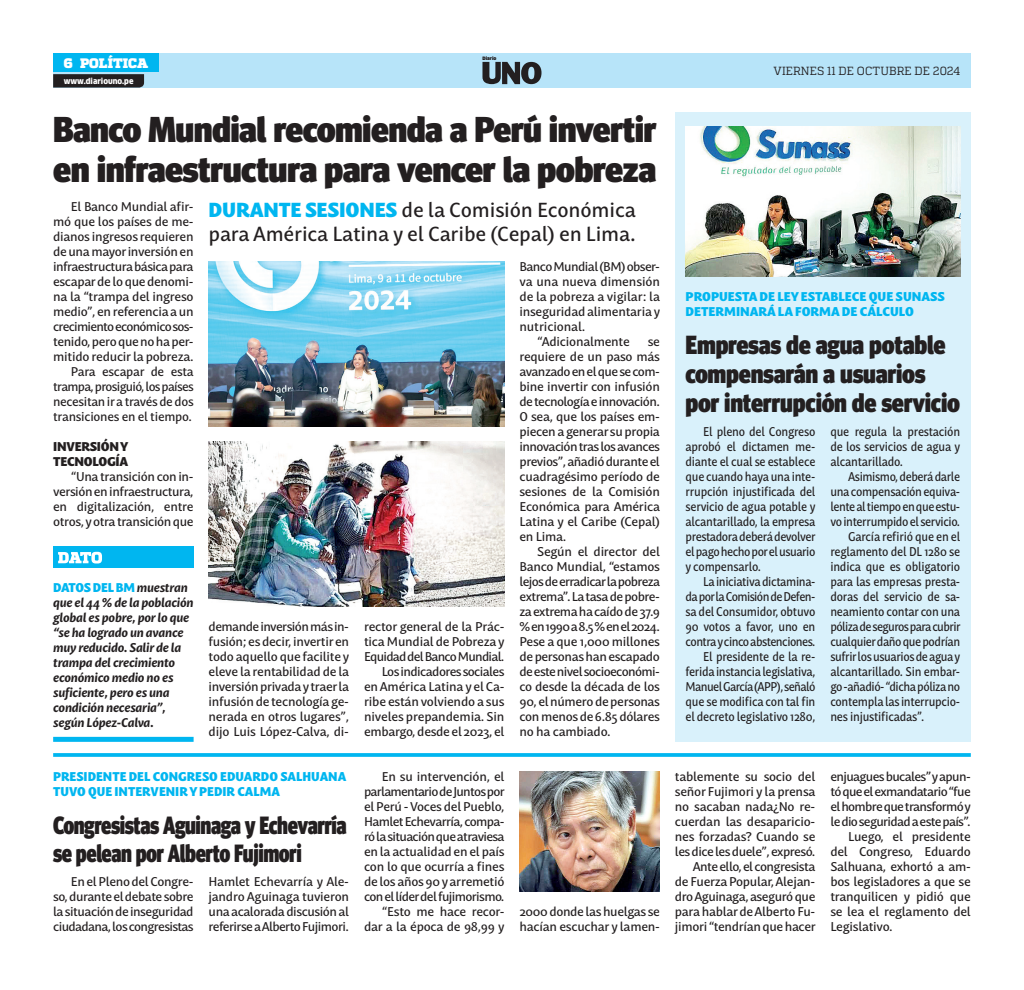
<style>
.page{position:relative;width:1024px;height:990px;background:#fff}
.page>*{position:absolute;margin:0;border:0;box-sizing:border-box;transform-origin:0 0}
.t1{font:900 36px/40px "Meta Head OT";letter-spacing:-.015em;color:#231f20}
.t2{font:900 26.25px/28.8px "Meta Head OT";letter-spacing:-.01em;color:#231f20;scale:.92 1}
.t3{font:900 25px/27.5px "Meta Head OT";letter-spacing:-.02em;color:#231f20;scale:.82 1}
.t4{font:500 20px/24px "Mastro Sans";letter-spacing:-.01em;color:#231f20}
.t5{font:900 13.75px "Quadon";letter-spacing:.01em;color:#fff}
.t6{font:500 12.5px/15px "Mastro Sans";letter-spacing:-.025em;color:#231f20;text-align:justify}
.t7{font:500 12.5px/15px "Mastro Sans";letter-spacing:-.025em;color:#231f20;text-align:justify;scale:.9 1}
.t8{font:italic 700 12.5px/15px "Mastro Sans";letter-spacing:-.02em;color:#231f20}
.t9{font:900 12.5px/15px "Mastro Sans";color:#00b6f0}
.t10{font:500 12.5px "Mastro Sans";letter-spacing:-.055em;color:#231f20}
.t11{font:500 12.5px "Mastro Sans";letter-spacing:-.055em;color:#231f20;scale:.9 1}
.t12{font:500 12.5px "Mastro Sans";letter-spacing:-.05em;color:#231f20}
.t13{font:500 12.5px "Mastro Sans";letter-spacing:-.045em;color:#231f20}
.t14{font:900 12.5px/15px "Mastro Sans";letter-spacing:-.02em;color:#231f20}
.t15{font:11.75px "Quadon";color:#231f20;scale:.95 1}
.t16{font:900 7.88px "Clan Pro";color:#fff;scale:.95 1}
.t17{font:900 4.62px "Clan Pro";letter-spacing:-.01em;color:#231f20}
.s1{font-weight:900;color:#00b6f0}
.s2{font-weight:900;font-style:normal;color:#00b6f0}
</style>
<div class="page">
<img style="left:209px;top:262px;width:295px;height:165px">
<img style="left:519px;top:772px;width:141px;height:120px">
<svg style="left:53px;top:753px;width:918px;height:4px;background:#0fbaf0"></svg>
<div style="left:53px;top:547px;width:141px;height:21px;background:#00b6f0"></div>
<svg style="left:58px;top:552px;width:44px;height:12px"></svg>
<div style="left:53px;top:737px;width:141px;height:5px;background:#00b6f0"></div>
<div style="left:53px;top:53px;width:918px;height:35px;background:#b7e4f9"></div>
<div style="left:53px;top:53px;width:106px;height:19px;background:#00b6f0"></div>
<svg style="left:53px;top:74px;width:91px;height:14px"></svg>
<svg style="left:482px;top:62px;width:59px;height:22px"></svg>
<div style="left:675px;top:112px;width:296px;height:630px;background:#d9f1fb"></div>
<img style="left:685px;top:127px;width:275px;height:150px">
<img style="left:209px;top:442px;width:295px;height:165px">
<p class="t5" style="left:64px;top:55px;width:86px">6 POLÍTICA</p>
<p class="t16" style="left:64px;top:76px;width:75px">www.diariouno.pe</p>
<p class="t17" style="left:482px;top:56px;width:15px">Diario</p>
<h1 class="t1" style="left:53px;top:108px;width:605px">Banco Mundial recomienda a Perú invertir en infraestructura para vencer la pobreza</h1>
<p class="t6" style="left:53px;top:198px;width:142px;text-align:right">El Banco Mundial afir&shy;mó que los países de me&shy;dianos ingresos requieren de una mayor inversión en infraestructura básica para escapar de lo que denomi&shy;na la “trampa del ingreso medio”, en referencia a un crecimiento económico sos&shy;tenido, pero que no ha per&shy;mitido reducir la pobreza.<br>Para escapar de esta trampa, prosiguió, los países necesitan ir a través de dos transiciones en el tiempo.</p>
<p class="t14" style="left:53px;top:438px;width:77px">INVERSIÓN Y<br>TECNOLOGÍA</p>
<p class="t6" style="left:53px;top:468px;width:142px;text-indent:18px">“Una transición con in&shy;versión en infraestructura, en digitalización, entre otros, y otra transición que</p>
<h3 class="t4" style="left:209px;top:196px;width:429px"><span class="s1">DURANTE SESIONES</span> de la Comisión Económica para América Latina y el Caribe (Cepal) en Lima.</h3>
<p class="t13" style="left:519px;top:257px;width:142px">Banco Mundial (BM) obser-</p>
<p class="t6" style="left:519px;top:273px;width:142px">va una nueva dimensión</p>
<p class="t6" style="left:519px;top:288px;width:142px">de la pobreza a vigilar: la</p>
<p class="t6" style="left:519px;top:303px;width:142px">inseguridad alimentaria y</p>
<p class="t6" style="left:519px;top:318px;width:68px">nutricional.</p>
<p class="t6" style="left:537px;top:333px;width:94px">“Adicionalmente</p>
<p class="t6" style="left:519px;top:333px;width:142px;text-indent:128px">se requiere de un paso más avanzado en el que se com&shy;bine invertir con infusión de tecnología e innovación.<br>O sea, que los países em&shy;piecen a generar su propia innovación tras los avances previos”, añadió durante el cuadragésimo período de sesiones de la Comisión Económica para América Latina y el Caribe (Cepal) en Lima.</p>
<p class="t6" style="left:519px;top:543px;width:142px;text-indent:18px">Según el director del Banco Mundial, “estamos lejos de erradicar la pobreza extrema”. La tasa de pobre&shy;za extrema ha caído de 37.9 % en 1990 a 8.5 % en el 2024.<br>Pese a que 1,000 millones de personas han escapado de este nivel socioeconómi&shy;co desde la década de los 90, el número de personas con menos de 6.85 dólares no ha cambiado.</p>
<p class="t8" style="left:53px;top:579px;width:142px"><span class="s2">DATOS DEL BM</span> muestran que el 44 % de la población global es pobre, por lo que “se ha logrado un avance muy reducido. Salir de la trampa del crecimiento económico medio no es suficiente, pero es una condición necesaria”, según López-Calva.</p>
<p class="t6" style="left:209px;top:618px;width:142px">demande inversión más in&shy;fusión; es decir, invertir en todo aquello que facilite y eleve la rentabilidad de la inversión privada y traer la infusión de tecnología ge&shy;nerada en otros lugares”, dijo Luis López-Calva, di-</p>
<p class="t6" style="left:364px;top:618px;width:142px;text-align:right">rector general de la Prác&shy;tica Mundial de Pobreza y<br>Equidad del Banco Mundial.<br>Los indicadores sociales<br>en América Latina y el Ca&shy;ribe están volviendo a sus niveles prepandemia. Sin embargo, desde el 2023, el</p>
<p class="t9" style="left:53px;top:768px;width:294px">PRESIDENTE DEL CONGRESO EDUARDO SALHUANA<br>TUVO QUE INTERVENIR Y PEDIR CALMA</p>
<h3 class="t3" style="left:53px;top:811px;width:359px">Congresistas Aguinaga y Echevarría se pelean por Alberto Fujimori</h3>
<p class="t6" style="left:53px;top:873px;width:142px;text-indent:18px">En el Pleno del Congre&shy;so, durante el debate sobre la situación de inseguridad ciudadana, los congresistas</p>
<p class="t6" style="left:209px;top:873px;width:142px">Hamlet Echevarría y Ale&shy;jandro Aguinaga tuvieron una acalorada discusión al referirse a Alberto Fujimori.</p>
<p class="t6" style="left:364px;top:768px;width:142px;text-align:right">En su intervención, el parlamentario de Juntos por el Perú - Voces del Pueblo,<br>Hamlet Echevarría, compa&shy;ró la situación que atraviesa en la actualidad en el país con lo que ocurría a fines de los años 90 y arremetió con el líder del fujimorismo. “Esto me hace recor&shy;dar a la época de 98,99 y</p>
<p class="t6" style="left:519px;top:903px;width:142px">2000 donde las huelgas se hacían escuchar y lamen-</p>
<p class="t15" style="left:773px;top:64px;width:198px">VIERNES 11 DE OCTUBRE DE 2024</p>
<p class="t9" style="left:685px;top:288px;width:261px">PROPUESTA DE LEY ESTABLECE QUE SUNASS<br>DETERMINARÁ LA FORMA DE CÁLCULO</p>
<h2 class="t2" style="left:685px;top:330px;width:300px">Empresas de agua potable compensarán a usuarios por interrupción de servicio</h2>
<p class="t7" style="left:685px;top:423px;width:146px;text-indent:18px">El pleno del Congreso aprobó el dictamen me&shy;diante el cual se establece que cuando haya una inte&shy;rrupción injustificada del servicio de agua potable y alcantarillado, la empresa prestadora deberá devolver el pago hecho por el usuario y compensarlo.</p>
<p class="t7" style="left:685px;top:573px;width:146px;text-align:right">La iniciativa dictamina-<br>da por la Comisión de Defen&shy;sa del Consumidor, obtuvo<br>90 votos a favor, uno en contra y cinco abstenciones.<br>El presidente de la re&shy;ferida instancia legislativa,<br>Manuel García (APP), señaló que se modifica con tal fin el decreto legislativo 1280,</p>
<p class="t7" style="left:830px;top:423px;width:146px">que regula la prestación de los servicios de agua y alcantarillado.</p>
<p class="t7" style="left:848px;top:468px;width:126px">Asimismo, deberá darle</p>
<p class="t7" style="left:830px;top:483px;width:146px">una compensación equiva-</p>
<p class="t7" style="left:830px;top:498px;width:146px">lente al tiempo en que estu-</p>
<p class="t7" style="left:830px;top:513px;width:146px">vo interrumpido el servicio.</p>
<p class="t7" style="left:848px;top:528px;width:126px">García refirió que en el</p>
<p class="t7" style="left:830px;top:543px;width:146px">reglamento del DL 1280 se</p>
<p class="t7" style="left:830px;top:558px;width:146px">indica que es obligatorio</p>
<p class="t7" style="left:830px;top:573px;width:146px">para las empresas presta-</p>
<p class="t7" style="left:830px;top:588px;width:146px">doras del servicio de sa-</p>
<p class="t7" style="left:830px;top:603px;width:146px">neamiento contar con una</p>
<p class="t11" style="left:830px;top:617px;width:146px">póliza de seguros para cubrir</p>
<p class="t7" style="left:830px;top:633px;width:146px">cualquier daño que podrían</p>
<p class="t7" style="left:830px;top:648px;width:146px">sufrir los usuarios de agua y</p>
<p class="t7" style="left:830px;top:663px;width:146px">alcantarillado. Sin embar-</p>
<p class="t7" style="left:830px;top:678px;width:146px">go -añadió- “dicha póliza no</p>
<p class="t7" style="left:830px;top:693px;width:146px">contempla las interrupcio-</p>
<p class="t7" style="left:830px;top:708px;width:106px">nes injustificadas”.</p>
<p class="t6" style="left:675px;top:768px;width:142px;text-align:right">tablemente su socio del señor Fujimori y la prensa no sacaban nada¿No re&shy;cuerdan las desaparicio&shy;nes forzadas? Cuando se les dice les duele”, expresó.<br>Ante ello, el congresista<br>de Fuerza Popular, Alejan&shy;dro Aguinaga, aseguró que para hablar de Alberto Fu&shy;jimori “tendrían que hacer</p>
<p class="t12" style="left:830px;top:767px;width:142px">enjuagues bucales” y apun-</p>
<p class="t10" style="left:830px;top:782px;width:142px">tó que el exmandatario “fue</p>
<p class="t10" style="left:830px;top:797px;width:142px">el hombre que transformó y</p>
<p class="t10" style="left:830px;top:812px;width:142px">le dio seguridad a este país”.</p>
<p class="t6" style="left:848px;top:828px;width:124px">Luego, el presidente</p>
<p class="t6" style="left:830px;top:843px;width:142px">del Congreso, Eduardo</p>
<p class="t6" style="left:830px;top:858px;width:142px">Salhuana, exhortó a am-</p>
<p class="t6" style="left:830px;top:873px;width:142px">bos legisladores a que se</p>
<p class="t6" style="left:830px;top:888px;width:142px">tranquilicen y pidió que</p>
<p class="t6" style="left:830px;top:903px;width:142px">se lea el reglamento del</p>
<p class="t6" style="left:830px;top:918px;width:64px">Legislativo.</p>
</div>
